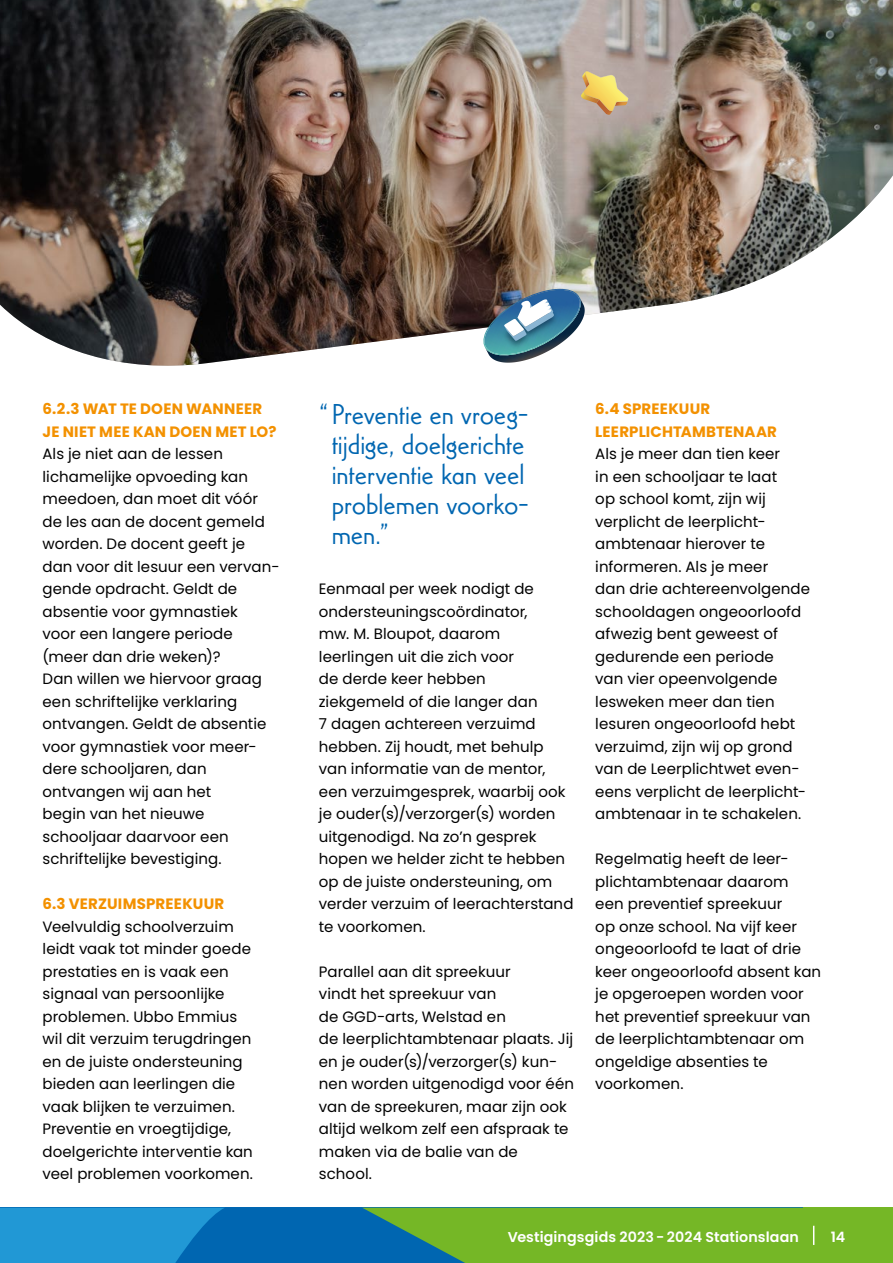
<style>
.page{position:relative;width:893px;height:1263px;background:#fff}
.page>*{position:absolute;margin:0;border:0;box-sizing:border-box;transform-origin:0 0}
.t1{font:300 30px/30px "Casablanca URW";letter-spacing:-.005em;color:#0066b1}
.t2{font:15px/22.5px "Poppins";letter-spacing:.005em;color:#000}
.t3{font:700 15px/22.5px "Poppins";letter-spacing:.015em;color:#f39100}
.t4{font:600 14.25px "Poppins";letter-spacing:.005em;color:#fff}
</style>
<div class="page">
<img style="left:0;top:0;width:893px;height:366px">
<img style="left:485px;top:297px;width:100px;height:66px">
<img style="left:482px;top:285px;width:100px;height:75px">
<img style="left:483px;top:290px;width:98px;height:69px">
<svg style="left:504px;top:299px;width:50px;height:42px"></svg>
<svg style="left:581px;top:71px;width:47px;height:44px"></svg>
<img style="left:584px;top:71px;width:44px;height:40px">
<div style="left:760px;top:1208px;width:133px;height:55px;background:#75b726"></div>
<div style="left:0;top:1208px;width:802px;height:55px;background:#0066b1"></div>
<svg style="left:0;top:1208px;width:224px;height:55px;background:#1c91d0"></svg>
<svg style="left:363px;top:1208px;width:452px;height:55px;background:#67ad36"></svg>
<p class="t3" style="left:43px;top:398px;width:235px">6.2.3 WAT TE DOEN WANNEER<br>JE NIET MEE KAN DOEN MET LO?</p>
<p class="t2" style="left:43px;top:443px;width:239px">Als je niet aan de lessen lichamelijke opvoeding kan meedoen, dan moet dit vóór de les aan de docent gemeld worden. De docent geeft je<br>dan voor dit lesuur een vervan&shy;gende opdracht. Geldt de absentie voor gymnastiek<br>voor een langere periode (meer dan drie weken)?<br>Dan willen we hiervoor graag een schriftelijke verklaring ontvangen. Geldt de absentie voor gymnastiek voor meer&shy;dere schooljaren, dan ontvangen wij aan het<br>begin van het nieuwe schooljaar daarvoor een schriftelijke bevestiging.</p>
<p class="t3" style="left:43px;top:893px;width:183px">6.3 VERZUIMSPREEKUUR</p>
<p class="t2" style="left:43px;top:915px;width:212px">Veelvuldig schoolverzuim leidt vaak tot minder goede prestaties en is vaak een signaal van persoonlijke problemen. Ubbo Emmius wil dit verzuim terugdringen en de juiste ondersteuning bieden aan leerlingen die vaak blijken te verzuimen.<br>Preventie en vroegtijdige, doelgerichte interventie kan veel problemen voorkomen.</p>
<h1 class="t1" style="left:332px;top:399px;width:199px;text-indent:-13px">“Preventie en vroeg&shy;tijdige, doelgerichte interventie kan veel problemen voorko&shy;men.”</h1>
<p class="t2" style="left:319px;top:578px;width:256px">Eenmaal per week nodigt de ondersteuningscoördinator,<br>mw. M. Bloupot, daarom leerlingen uit die zich voor<br>de derde keer hebben ziekgemeld of die langer dan<br>7 dagen achtereen verzuimd hebben. Zij houdt, met behulp van informatie van de mentor, een verzuimgesprek, waarbij ook je ouder(s)/verzorger(s) worden uitgenodigd. Na zo’n gesprek hopen we helder zicht te hebben op de juiste ondersteuning, om verder verzuim of leerachterstand te voorkomen.</p>
<p class="t2" style="left:319px;top:960px;width:257px">Parallel aan dit spreekuur<br>vindt het spreekuur van<br>de GGD-arts, Welstad en<br>de leerplichtambtenaar plaats. Jij en je ouder(s)/verzorger(s) kun&shy;nen worden uitgenodigd voor één van de spreekuren, maar zijn ook altijd welkom zelf een afspraak te maken via de balie van de school.</p>
<p class="t3" style="left:595px;top:398px;width:183px">6.4 SPREEKUUR<br>LEERPLICHTAMBTENAAR</p>
<p class="t2" style="left:595px;top:443px;width:216px">Als je meer dan tien keer<br>in een schooljaar te laat<br>op school komt, zijn wij verplicht de leerplicht&shy;ambtenaar hierover te informeren. Als je meer<br>dan drie achtereenvolgende schooldagen ongeoorloofd afwezig bent geweest of gedurende een periode<br>van vier opeenvolgende lesweken meer dan tien lesuren ongeoorloofd hebt verzuimd, zijn wij op grond van de Leerplichtwet even&shy;eens verplicht de leerplicht&shy;ambtenaar in te schakelen.</p>
<p class="t2" style="left:595px;top:848px;width:227px">Regelmatig heeft de leer&shy;plichtambtenaar daarom<br>een preventief spreekuur<br>op onze school. Na vijf keer ongeoorloofd te laat of drie keer ongeoorloofd absent kan je opgeroepen worden voor het preventief spreekuur van de leerplichtambtenaar om ongeldige absenties te voorkomen.</p>
<p class="t4" style="left:508px;top:1228px;width:293px">Vestigingsgids 2023 - 2024 Stationslaan</p>
<p class="t4" style="left:831px;top:1228px;width:16px">14</p>
</div>
